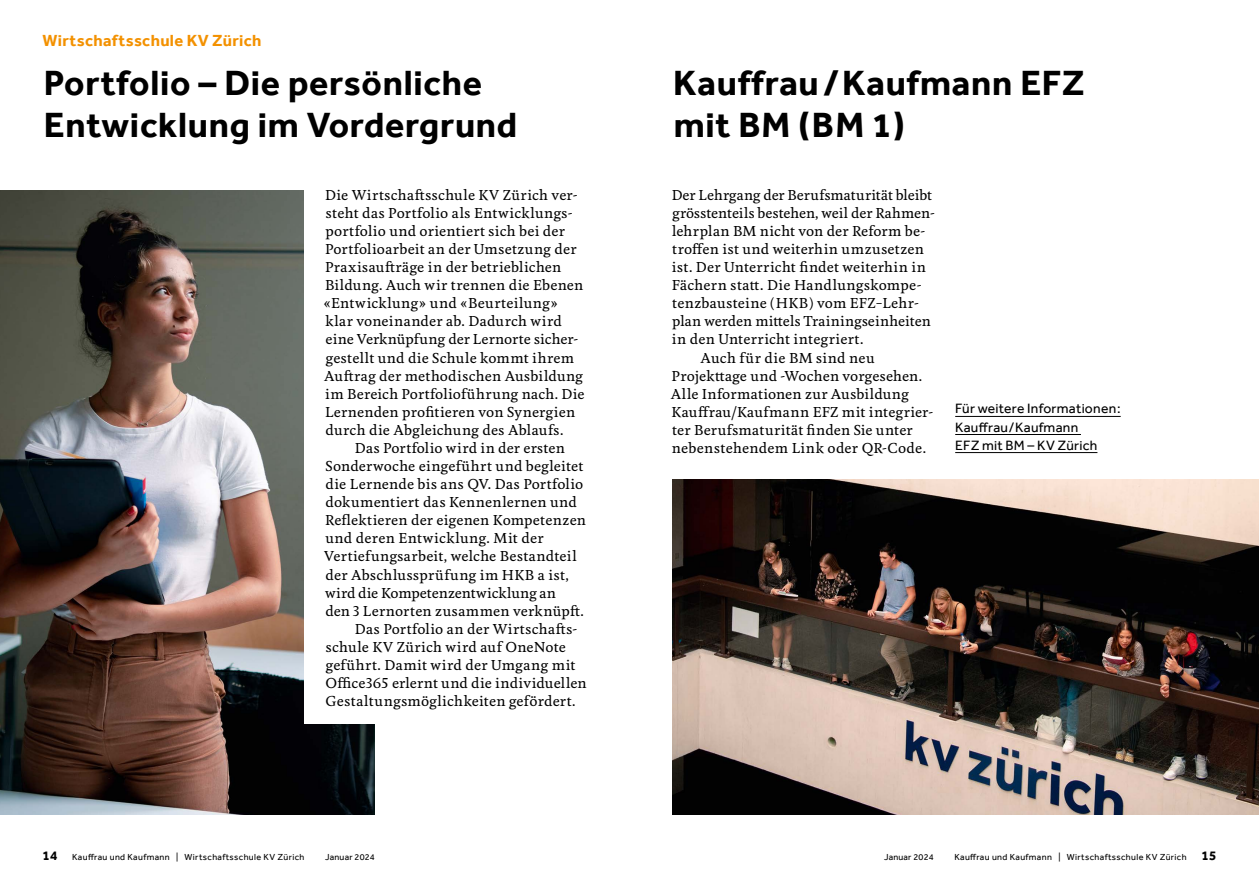
<style>
.page{position:relative;width:1259px;height:893px;background:#fff}
.page>*{position:absolute;margin:0;border:0;box-sizing:border-box;transform-origin:0 0}
.t1{font:700 36px/42px "Effra";letter-spacing:.02em;color:#000}
.t2{font:700 16.5px "Effra";letter-spacing:.02em;color:#f39100}
.t3{font:13.8px/18px "Effra";letter-spacing:.02em;color:#000}
.t4{font:500 13.5px/18.1px "Feijoa";letter-spacing:.02em;color:#000}
.t5{font:500 13.5px "Feijoa";color:#000}
.t6{font:500 13.5px "Feijoa";letter-spacing:-.005em;color:#000}
.t7{font:9px "Effra";letter-spacing:.04em;color:#000}
.t8{font:9px "Effra";letter-spacing:.02em;color:#000}
.s1{font-weight:700;font-size:13.5px}
</style>
<div class="page">
<img style="left:0;top:191px;width:375px;height:623px">
<div style="left:304px;top:182px;width:299px;height:542px;background:#fff"></div>
<hr style="left:955px;top:416px;width:165px;height:1px;background:#000">
<hr style="left:955px;top:434px;width:126px;height:1px;background:#000">
<hr style="left:955px;top:452px;width:142px;height:1px;background:#000">
<img style="left:672px;top:480px;width:587px;height:334px">
<p class="t2" style="left:43px;top:31px;width:220px">Wirtschaftsschule KV Zürich</p>
<h1 class="t1" style="left:44px;top:61px;width:475px">Portfolio – Die persönliche<br>Entwicklung im Vordergrund</h1>
<p class="t4" style="left:323px;top:186px;width:263px">Die Wirtschaftsschule KV Zürich ver&shy;steht das Portfolio als Entwicklungs&shy;portfolio und orientiert sich bei der Portfolioarbeit an der Umsetzung der Praxisaufträge in der betrieblichen Bildung. Auch wir trennen die Ebenen «Entwicklung» und «Beurteilung» klar voneinander ab. Dadurch wird eine Verknüpfung der Lernorte sicher&shy;gestellt und die Schule kommt ihrem Auftrag der methodischen Ausbildung im Bereich Portfolioführung nach. Die Lernenden profitieren von Synergien durch die Abgleichung des Ablaufs.</p>
<p class="t4" style="left:355px;top:439px;width:212px">Das Portfolio wird in der ersten</p>
<p class="t4" style="left:326px;top:457px;width:259px">Sonderwoche eingeführt und begleitet</p>
<p class="t4" style="left:325px;top:475px;width:259px">die Lernende bis ans QV. Das Portfolio</p>
<p class="t4" style="left:325px;top:494px;width:253px">dokumentiert das Kennenlernen und</p>
<p class="t4" style="left:325px;top:512px;width:263px">Reflektieren der eigenen Kompetenzen</p>
<p class="t4" style="left:325px;top:530px;width:220px">und deren Entwicklung. Mit der</p>
<p class="t4" style="left:324px;top:548px;width:254px">Vertiefungsarbeit, welche Bestandteil</p>
<p class="t4" style="left:325px;top:566px;width:245px">der Abschlussprüfung im HKB a ist,</p>
<p class="t6" style="left:325px;top:584px;width:232px">wird die Kompetenzentwicklung an</p>
<p class="t4" style="left:325px;top:602px;width:260px">den 3 Lernorten zusammen verknüpft.</p>
<p class="t4" style="left:355px;top:620px;width:224px">Das Portfolio an der Wirtschafts-</p>
<p class="t4" style="left:326px;top:638px;width:242px">schule KV Zürich wird auf OneNote</p>
<p class="t4" style="left:326px;top:656px;width:251px">geführt. Damit wird der Umgang mit</p>
<p class="t4" style="left:325px;top:674px;width:263px">Office365 erlernt und die individuellen</p>
<p class="t4" style="left:325px;top:692px;width:252px">Gestaltungsmöglichkeiten gefördert.</p>
<h1 class="t1" style="left:673px;top:61px;width:413px">Kauffrau/Kaufmann EFZ mit BM (BM 1)</h1>
<p class="t5" style="left:671px;top:186px;width:262px">Der Lehrgang der Berufsmaturität bleibt</p>
<p class="t5" style="left:672px;top:204px;width:264px">grösstenteils bestehen, weil der Rahmen-</p>
<p class="t4" style="left:672px;top:222px;width:255px">lehrplan BM nicht von der Reform be-</p>
<p class="t4" style="left:672px;top:240px;width:253px">troffen ist und weiterhin umzusetzen</p>
<p class="t4" style="left:672px;top:259px;width:255px">ist. Der Unterricht findet weiterhin in</p>
<p class="t4" style="left:671px;top:277px;width:251px">Fächern statt. Die Handlungskompe-</p>
<p class="t4" style="left:672px;top:295px;width:248px">tenzbausteine (HKB) vom EFZ–Lehr-</p>
<p class="t4" style="left:672px;top:313px;width:260px">plan werden mittels Trainingseinheiten</p>
<p class="t4" style="left:672px;top:331px;width:193px">in den Unterricht integriert.</p>
<p class="t4" style="left:700px;top:349px;width:176px">Auch für die BM sind neu</p>
<p class="t4" style="left:671px;top:367px;width:252px">Projekttage und -Wochen vorgesehen.</p>
<p class="t4" style="left:671px;top:385px;width:239px">Alle Informationen zur Ausbildung</p>
<p class="t4" style="left:671px;top:403px;width:263px">Kauffrau/Kaufmann EFZ mit integrier-</p>
<p class="t4" style="left:672px;top:421px;width:242px">ter Berufsmaturität finden Sie unter</p>
<p class="t4" style="left:672px;top:439px;width:256px">nebenstehendem Link oder QR-Code.</p>
<p class="t3" style="left:955px;top:400px;width:167px">Für weitere Informationen:<br>Kauffrau/Kaufmann<br>EFZ mit BM – KV Zürich</p>
<p class="t7" style="left:43px;top:851px;width:263px"><span class="s1">14</span> Kauffrau und Kaufmann | Wirtschaftsschule KV Zürich</p>
<p class="t8" style="left:325px;top:851px;width:51px">Januar 2024</p>
<p class="t8" style="left:884px;top:851px;width:51px">Januar 2024</p>
<p class="t7" style="left:954px;top:851px;width:263px">Kauffrau und Kaufmann | Wirtschaftsschule KV Zürich <span class="s1">15</span></p>
</div>
